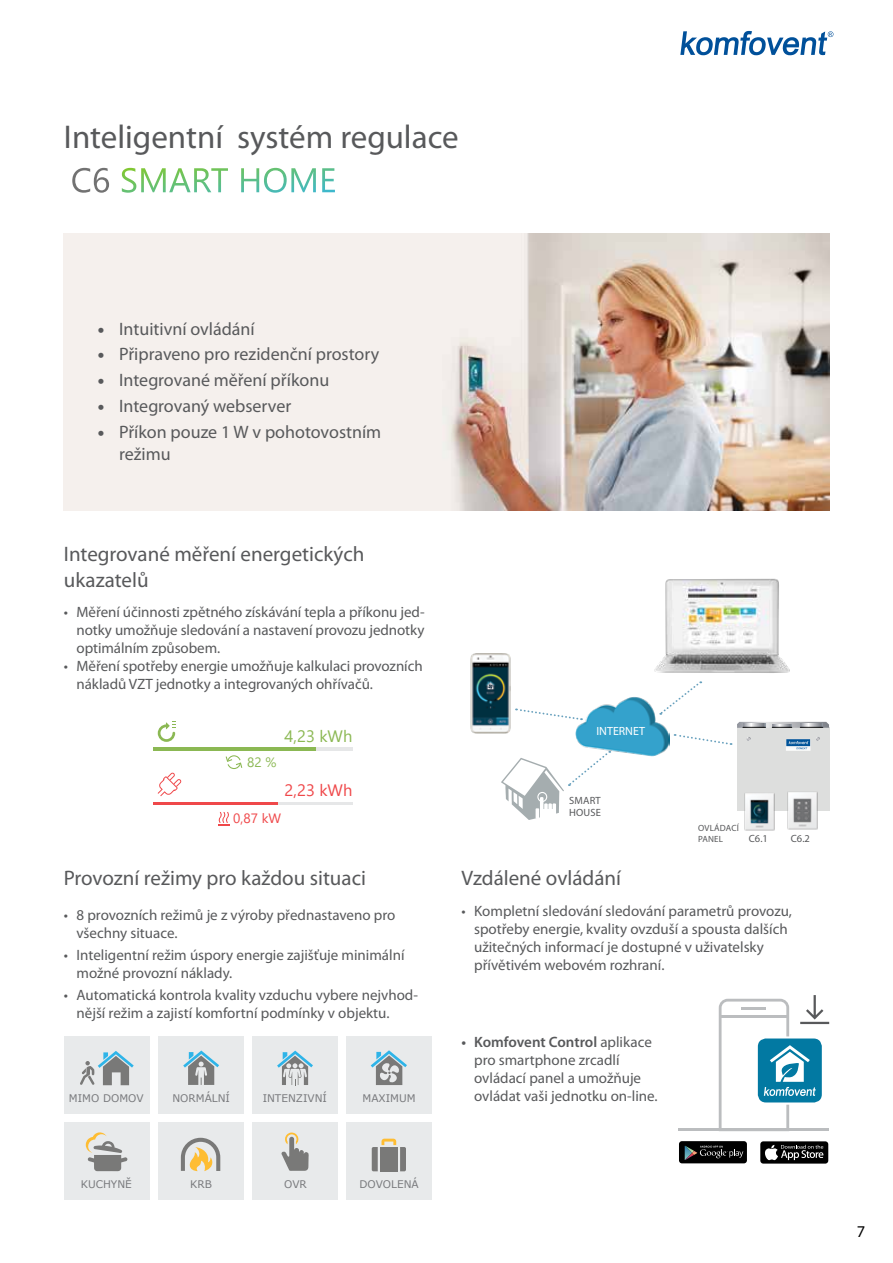
<style>
.page{position:relative;width:893px;height:1263px;background:#fff}
.page>*{position:absolute;margin:0;border:0;box-sizing:border-box;transform-origin:0 0}
.t1{font:33px "Myriad Pro";color:#58595b}
.t2{font:21px/25.2px "Myriad Pro";color:#58595b}
.t3{font:18px/21.6px "Myriad Pro";color:#58595b}
.t4{font:16.5px "Segoe UI";color:#8bb853}
.t5{font:16.5px "Segoe UI";color:#ef484a}
.t6{font:16.5px "Myriad Pro";color:#000}
.t7{font:15px/18px "Myriad Pro";color:#58595b}
.t8{font:13.5px "Segoe UI";color:#ef484a}
.t9{font:13.5px "Segoe UI";color:#8bb853}
.t10{font:11.85px "Myriad Pro";color:#fff}
.t11{font:10.5px "Verdana";color:#797a7d}
.t12{font:10.5px/12.6px "Myriad Pro";letter-spacing:.02em;color:#58595b}
.t13{font:9px/10.8px "Myriad Pro";letter-spacing:.02em;color:#58595b}
.s1{font-weight:900}
.s2{font-weight:600}
</style>
<div class="page">
<svg style="left:680px;top:31px;width:153px;height:24px"></svg>
<svg style="left:72px;top:168px;width:37px;height:25px"></svg>
<svg style="left:122px;top:168px;width:106px;height:25px"></svg>
<svg style="left:241px;top:168px;width:75px;height:25px"></svg>
<svg style="left:322px;top:168px;width:13px;height:24px"></svg>
<hr style="left:679px;top:1128px;width:150px;height:3px;background:#bbbdbf">
<div style="left:679px;top:1141px;width:68px;height:22px;background:#000;border-radius:3px"></div>
<svg style="left:685px;top:1146px;width:58px;height:14px"></svg>
<div style="left:760px;top:1141px;width:68px;height:22px;background:#000;border-radius:3px"></div>
<svg style="left:765px;top:1145px;width:58px;height:15px"></svg>
<svg style="left:719px;top:995px;width:110px;height:133px"></svg>
<img style="left:470px;top:653px;width:41px;height:81px">
<img style="left:654px;top:578px;width:136px;height:95px">
<svg style="left:669px;top:681px;width:32px;height:26px"></svg>
<svg style="left:501px;top:756px;width:104px;height:64px"></svg>
<img style="left:575px;top:697px;width:94px;height:59px">
<svg style="left:516px;top:708px;width:66px;height:13px"></svg>
<div style="left:737px;top:728px;width:92px;height:83px;background:#dddedd"></div>
<svg style="left:674px;top:722px;width:155px;height:29px"></svg>
<img style="left:787px;top:792px;width:31px;height:38px">
<img style="left:744px;top:793px;width:31px;height:38px">
<hr style="left:153px;top:747px;width:200px;height:3px;background:#e6e7e8">
<hr style="left:153px;top:747px;width:162px;height:3px;background:#8bb853">
<svg style="left:226px;top:755px;width:16px;height:14px"></svg>
<hr style="left:154px;top:802px;width:198px;height:3px;background:#e6e7e8">
<hr style="left:154px;top:802px;width:124px;height:3px;background:#ef484a">
<svg style="left:218px;top:812px;width:12px;height:13px"></svg>
<svg style="left:158px;top:773px;width:23px;height:23px"></svg>
<svg style="left:158px;top:721px;width:18px;height:21px"></svg>
<div style="left:64px;top:1122px;width:85px;height:77px;background:#e8eaeb"></div>
<div style="left:64px;top:1036px;width:85px;height:77px;background:#e8eaeb"></div>
<div style="left:158px;top:1036px;width:86px;height:77px;background:#e8eaeb"></div>
<div style="left:252px;top:1036px;width:86px;height:77px;background:#e8eaeb"></div>
<div style="left:346px;top:1036px;width:86px;height:77px;background:#e8eaeb"></div>
<div style="left:158px;top:1122px;width:86px;height:77px;background:#e8eaeb"></div>
<div style="left:346px;top:1122px;width:86px;height:77px;background:#e8eaeb"></div>
<div style="left:252px;top:1122px;width:86px;height:77px;background:#e8eaeb"></div>
<svg style="left:183px;top:1050px;width:36px;height:35px"></svg>
<svg style="left:277px;top:1050px;width:36px;height:35px"></svg>
<svg style="left:80px;top:1051px;width:54px;height:34px"></svg>
<svg style="left:371px;top:1050px;width:36px;height:35px"></svg>
<svg style="left:372px;top:1139px;width:34px;height:32px"></svg>
<svg style="left:86px;top:1132px;width:42px;height:39px"></svg>
<svg style="left:281px;top:1132px;width:28px;height:39px"></svg>
<svg style="left:181px;top:1138px;width:39px;height:33px"></svg>
<img style="left:64px;top:234px;width:765px;height:276px">
<h1 class="t1" style="left:64px;top:116px;width:396px">Inteligentní systém regulace</h1>
<p class="t3" style="left:98px;top:317px;width:158px"><span class="s1">•</span> Intuitivní ovládání</p>
<p class="t3" style="left:98px;top:343px;width:283px"><span class="s1">•</span> Připraveno pro rezidenční prostory</p>
<p class="t3" style="left:98px;top:369px;width:233px"><span class="s1">•</span> Integrované měření příkonu</p>
<p class="t3" style="left:98px;top:395px;width:195px"><span class="s1">•</span> Integrovaný webserver</p>
<p class="t3" style="left:119px;top:421px;width:264px;text-indent:-21px"><span class="s1">•</span> Příkon pouze 1 W v pohotovostním režimu</p>
<h2 class="t2" style="left:64px;top:541px;width:302px">Integrované měření energetických ukazatelů</h2>
<p class="t7" style="left:77px;top:603px;width:350px;text-align:justify;text-indent:-13px">• Měření účinnosti zpětného získávání tepla a příkonu jed&shy;notky umožňuje sledování a nastavení provozu jednotky optimálním způsobem.</p>
<p class="t7" style="left:77px;top:657px;width:348px;text-indent:-13px">• Měření spotřeby energie umožňuje kalkulaci provozních nákladů VZT jednotky a integrovaných ohřívačů.</p>
<p class="t9" style="left:247px;top:750px;width:31px">82 %</p>
<p class="t4" style="left:285px;top:720px;width:69px">4,23 kWh</p>
<p class="t5" style="left:285px;top:775px;width:69px">2,23 kWh</p>
<p class="t8" style="left:233px;top:806px;width:49px">0,87 kW</p>
<h2 class="t2" style="left:64px;top:865px;width:304px">Provozní režimy pro každou situaci</h2>
<p class="t7" style="left:77px;top:905px;width:320px;text-indent:-13px">• 8 provozních režimů je z výroby přednastaveno pro všechny situace.</p>
<p class="t7" style="left:77px;top:946px;width:330px;text-indent:-13px">• Inteligentní režim úspory energie zajišťuje minimální možné provozní náklady.</p>
<p class="t7" style="left:77px;top:986px;width:343px;text-indent:-13px">• Automatická kontrola kvality vzduchu vybere nejvhod&shy;nější režim a zajistí komfortní podmínky v objektu.</p>
<p class="t11" style="left:69px;top:1091px;width:76px">MIMO DOMOV</p>
<p class="t11" style="left:172px;top:1091px;width:59px">NORMÁLNÍ</p>
<p class="t11" style="left:263px;top:1091px;width:66px">INTENZIVNÍ</p>
<p class="t11" style="left:363px;top:1091px;width:55px">MAXIMUM</p>
<p class="t11" style="left:81px;top:1177px;width:53px">KUCHYNĚ</p>
<p class="t11" style="left:190px;top:1177px;width:23px">KRB</p>
<p class="t11" style="left:284px;top:1177px;width:24px">OVR</p>
<p class="t11" style="left:359px;top:1177px;width:61px">DOVOLENÁ</p>
<p class="t10" style="left:596px;top:724px;width:50px">INTERNET</p>
<p class="t12" style="left:569px;top:794px;width:34px">SMART<br>HOUSE</p>
<p class="t13" style="left:698px;top:823px;width:42px">OVLÁDACÍ<br>PANEL</p>
<p class="t12" style="left:749px;top:832px;width:21px">C6.1</p>
<p class="t12" style="left:791px;top:832px;width:21px">C6.2</p>
<h2 class="t2" style="left:461px;top:865px;width:161px">Vzdálené ovládání</h2>
<p class="t7" style="left:474px;top:901px;width:319px;text-indent:-13px">• Kompletní sledování sledování parametrů provozu, spotřeby energie, kvality ovzduší a spousta dalších užitečných informací je dostupné v uživatelsky přívětivém webovém rozhraní.</p>
<p class="t7" style="left:474px;top:1033px;width:185px;text-indent:-13px"><span class="s2">• Komfovent Control</span> aplikace pro smartphone zrcadlí ovládací panel a umožňuje ovládat vaši jednotku on-line.</p>
<p class="t6" style="left:857px;top:1221px;width:10px">7</p>
</div>
